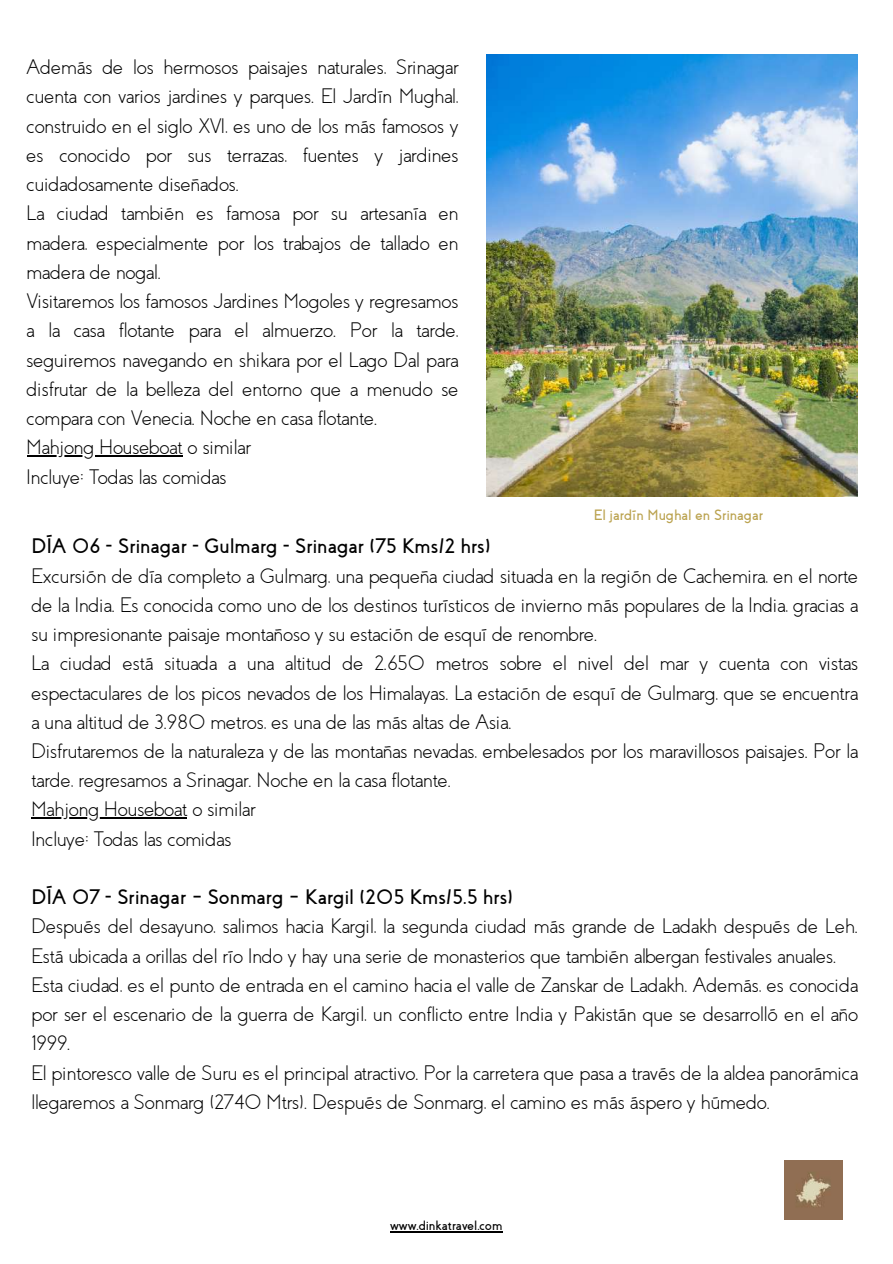
<style>
.page{position:relative;width:893px;height:1264px;background:#fff}
.page>*{position:absolute;margin:0;border:0;box-sizing:border-box;transform-origin:0 0}
.t1{font:300 21px/29.2px "Coves";color:#000}
.t2{font:700 21px "Coves";color:#000}
.t3{font:700 15px "Coves";color:#bba350}
.t4{font:700 13.5px "Coves";color:#000}
</style>
<div class="page">
<img style="left:486px;top:55px;width:371px;height:442px">
<img style="left:784px;top:1160px;width:58px;height:58px">
<hr style="left:390px;top:1230px;width:112px;height:2px;background:#000">
<hr style="left:27px;top:455px;width:155px;height:1px;background:#000">
<hr style="left:31px;top:817px;width:156px;height:1px;background:#000">
<p class="t1" style="left:27px;top:53px;width:433px">Además de los hermosos paisajes naturales, Srinagar cuenta con varios jardines y parques. El Jardín Mughal, construido en el siglo XVI, es uno de los más famosos y es conocido por sus terrazas, fuentes y jardines cuidadosamente diseñados.<br>La ciudad también es famosa por su artesanía en madera, especialmente por los trabajos de tallado en madera de nogal.<br>Visitaremos los famosos Jardines Mogoles y regresamos a la casa flotante para el almuerzo. Por la tarde, seguiremos navegando en shikara por el Lago Dal para disfrutar de la belleza del entorno que a menudo se compara con Venecia. Noche en casa flotante.<br>Mahjong Houseboat o similar<br>Incluye: Todas las comidas</p>
<p class="t3" style="left:593px;top:507px;width:171px">El jardín Mughal en Srinagar</p>
<p class="t2" style="left:31px;top:535px;width:461px">DÍA 06 - Srinagar - Gulmarg - Srinagar (75 Kms/2 hrs)</p>
<p class="t1" style="left:31px;top:561px;width:828px">Excursión de día completo a Gulmarg, una pequeña ciudad situada en la región de Cachemira, en el norte de la India. Es conocida como uno de los destinos turísticos de invierno más populares de la India, gracias a su impresionante paisaje montañoso y su estación de esquí de renombre.<br>La ciudad está situada a una altitud de 2.650 metros sobre el nivel del mar y cuenta con vistas espectaculares de los picos nevados de los Himalayas. La estación de esquí de Gulmarg, que se encuentra a una altitud de 3.980 metros, es una de las más altas de Asia.<br>Disfrutaremos de la naturaleza y de las montañas nevadas, embelesados por los maravillosos paisajes. Por la tarde, regresamos a Srinagar. Noche en la casa flotante.<br>Mahjong Houseboat o similar<br>Incluye: Todas las comidas</p>
<p class="t2" style="left:31px;top:886px;width:483px">DÍA 07 - Srinagar – Sonmarg – Kargil (205 Kms/5.5 hrs)</p>
<p class="t1" style="left:31px;top:912px;width:828px">Después del desayuno, salimos hacia Kargil, la segunda ciudad más grande de Ladakh después de Leh.<br>Está ubicada a orillas del río Indo y hay una serie de monasterios que también albergan festivales anuales.<br>Esta ciudad, es el punto de entrada en el camino hacia el valle de Zanskar de Ladakh. Además, es conocida por ser el escenario de la guerra de Kargil, un conflicto entre India y Pakistán que se desarrolló en el año 1999.<br>El pintoresco valle de Suru es el principal atractivo. Por la carretera que pasa a través de la aldea panorámica llegaremos a Sonmarg (2740 Mtrs). Después de Sonmarg, el camino es más áspero y húmedo.</p>
<p class="t4" style="left:390px;top:1218px;width:114px">www.dinkatravel.com</p>
</div>
